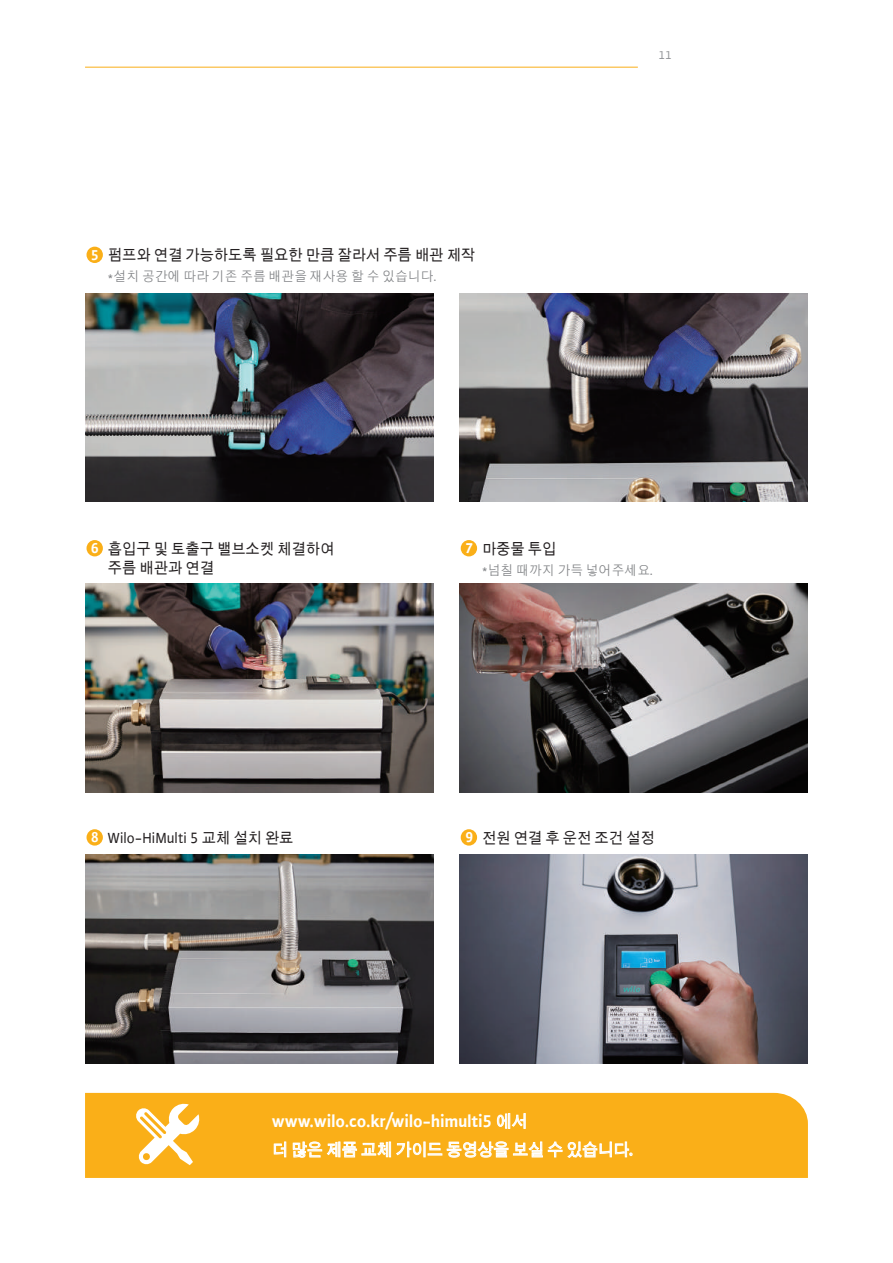
<style>
.page{position:relative;width:893px;height:1263px;background:#fff}
.page>*{position:absolute;margin:0;border:0;box-sizing:border-box;transform-origin:0 0}
.t1{font:700 18px "WILO Plus FM Global";color:#fff;scale:.95 1}
.t2{font:700 16.5px "WILO Plus FM Global";color:#fff;scale:.95 1}
.t3{font:15.75px "WILO Plus FM Global";color:#231f20;scale:.95 1}
.t4{font:700 15px/19.5px "WILO Plus FM Global";color:#231f20;scale:.95 1}
.t5{font:700 15px "WILO Plus FM Global";color:#fff;scale:.95 1}
.t6{font:13.5px "WILO Plus FM Global";color:#808285;scale:.95 1}
.t7{font:12px "WILO Plus FM Global";color:#939598}
.s1{font-weight:700;font-size:15px;color:#fff}
.s2{font-weight:700;font-size:15px}
.s3{color:#fff}
.s4{font-size:16.5px}
</style>
<div class="page">
<hr style="left:85px;top:67px;width:553px;height:1px;background:#faaf18">
<div style="left:85px;top:1093px;width:723px;height:85px;background:#faaf18"></div>
<img style="left:85px;top:293px;width:349px;height:209px">
<div style="left:87px;top:247px;width:16px;height:16px;background:#faaf18;border-radius:50%"></div>
<div style="left:461px;top:540px;width:16px;height:16px;background:#faaf18;border-radius:50%"></div>
<div style="left:87px;top:829px;width:16px;height:16px;background:#faaf18;border-radius:50%"></div>
<div style="left:461px;top:829px;width:16px;height:16px;background:#faaf18;border-radius:50%"></div>
<div style="left:87px;top:540px;width:16px;height:16px;background:#faaf18;border-radius:50%"></div>
<img style="left:459px;top:293px;width:349px;height:209px">
<img style="left:459px;top:584px;width:349px;height:208px">
<img style="left:459px;top:855px;width:349px;height:208px">
<img style="left:85px;top:855px;width:349px;height:208px">
<img style="left:85px;top:584px;width:349px;height:208px">
<svg style="left:497px;top:1098px;width:29px;height:31px"></svg>
<svg style="left:274px;top:1141px;width:12px;height:16px"></svg>
<svg style="left:293px;top:1141px;width:340px;height:17px;background:#fbcc6c"></svg>
<svg style="left:135px;top:1103px;width:65px;height:62px"></svg>
<p class="t5" style="left:91px;top:246px;width:10px">5</p>
<p class="t4" style="left:108px;top:245px;width:388px">펌프와 연결 가능하도록 필요한 만큼 잘라서 주름 배관 제작</p>
<p class="t6" style="left:108px;top:269px;width:348px">*설치 공간에 따라 기존 주름 배관을 재사용 할 수 있습니다.</p>
<p class="t7" style="left:659px;top:48px;width:14px">11</p>
<p class="t5" style="left:91px;top:539px;width:10px">6</p>
<p class="t4" style="left:108px;top:539px;width:240px">흡입구 및 토출구 밸브소켓 체결하여 주름 배관과 연결</p>
<p class="t5" style="left:465px;top:539px;width:10px">7</p>
<p class="t4" style="left:482px;top:539px;width:80px">마중물 투입</p>
<p class="t6" style="left:482px;top:562px;width:182px">*넘칠 때까지 가득 넣어주세요.</p>
<p class="t3" style="left:91px;top:829px;width:214px"><span class="s1">8</span> Wilo-HiMulti 5 <span class="s2">교체 설치 완료</span></p>
<p class="t4" style="left:465px;top:828px;width:201px"><span class="s3">9</span> 전원 연결 후 운전 조건 설정</p>
<p class="t1" style="left:272px;top:1110px;width:270px">www.wilo.co.kr/wilo-himulti5 <span class="s4">에서</span></p>
<p class="t2" style="left:272px;top:1140px;width:381px">더 많은 제품 교체 가이드 동영상을 보실 수 있습니다.</p>
</div>
